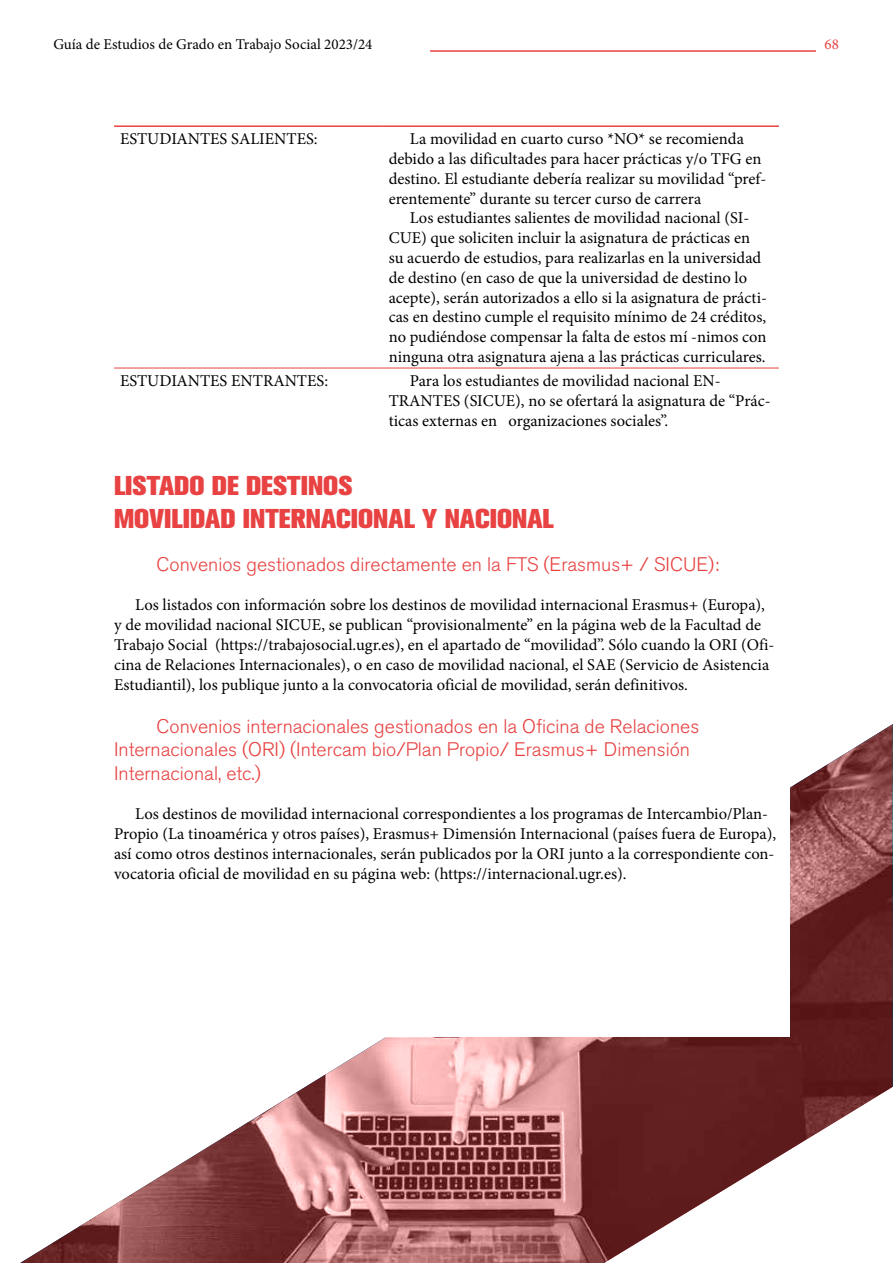
<style>
.page{position:relative;width:893px;height:1263px;background:#fff}
.page>*{position:absolute;margin:0;border:0;box-sizing:border-box;transform-origin:0 0}
.t1{font:800 27px/32.4px "Akzidenz Grotesk BQ";color:#e84242}
.t2{font:300 19.5px/23.4px "Akzidenz Grotesk BQ";color:#e84242}
.t3{font:16.5px/19.8px "Minion Pro";color:#000}
.t4{font:15px "Minion Pro";color:#000}
.t5{font:15px "Minion Pro";color:#e84242}
</style>
<div class="page">
<hr style="left:430px;top:50px;width:386px;height:2px;background:#e84242">
<svg style="left:20px;top:725px;width:872px;height:538px"></svg>
<hr style="left:114px;top:125px;width:269px;height:2px;background:#e84242">
<hr style="left:383px;top:125px;width:396px;height:2px;background:#e84242">
<hr style="left:114px;top:368px;width:269px;height:1px;background:#e84242">
<hr style="left:383px;top:368px;width:396px;height:1px;background:#e84242">
<p class="t4" style="left:53px;top:34px;width:321px">Guía de Estudios de Grado en Trabajo Social 2023/24</p>
<p class="t5" style="left:825px;top:34px;width:16px">68</p>
<p class="t3" style="left:120px;top:129px;width:199px">ESTUDIANTES SALIENTES:</p>
<p class="t3" style="left:389px;top:129px;width:379px;text-indent:21px">La movilidad en cuarto curso *NO* se recomienda debido a las dificultades para hacer prácticas y/o TFG en destino. El estudiante debería realizar su movilidad “pref&shy;erentemente” durante su tercer curso de carrera</p>
<p class="t3" style="left:389px;top:208px;width:380px;text-indent:21px">Los estudiantes salientes de movilidad nacional (SI-CUE) que soliciten incluir la asignatura de prácticas en su acuerdo de estudios, para realizarlas en la universidad de destino (en caso de que la universidad de destino lo acepte), serán autorizados a ello si la asignatura de prácti&shy;cas en destino cumple el requisito mínimo de 24 créditos, no pudiéndose compensar la falta de estos mí -nimos con ninguna otra asignatura ajena a las prácticas curriculares.</p>
<p class="t3" style="left:120px;top:371px;width:210px">ESTUDIANTES ENTRANTES:</p>
<p class="t3" style="left:389px;top:371px;width:383px;text-indent:21px">Para los estudiantes de movilidad nacional EN-<br>TRANTES (SICUE), no se ofertará la asignatura de “Prác&shy;ticas externas en organizaciones sociales”.</p>
<h1 class="t1" style="left:114px;top:470px;width:441px">LISTADO DE DESTINOS<br>MOVILIDAD INTERNACIONAL Y NACIONAL</h1>
<p class="t2" style="left:157px;top:553px;width:564px">Convenios gestionados directamente en la FTS (Erasmus+ / SICUE):</p>
<p class="t3" style="left:114px;top:595px;width:662px;text-indent:21px">Los listados con información sobre los destinos de movilidad internacional Erasmus+ (Europa), y de movilidad nacional SICUE, se publican “provisionalmente” en la página web de la Facultad de Trabajo Social (https://trabajosocial.ugr.es), en el apartado de “movilidad”. Sólo cuando la ORI (Ofi&shy;cina de Relaciones Internacionales), o en caso de movilidad nacional, el SAE (Servicio de Asistencia Estudiantil), los publique junto a la convocatoria oficial de movilidad, serán definitivos.</p>
<p class="t2" style="left:114px;top:715px;width:587px;text-indent:43px">Convenios internacionales gestionados en la Oficina de Relaciones<br>Internacionales (ORI) (Intercam bio/Plan Propio/ Erasmus+ Dimensión<br>Internacional, etc.)</p>
<p class="t3" style="left:114px;top:804px;width:664px;text-indent:21px">Los destinos de movilidad internacional correspondientes a los programas de Intercambio/Plan-Propio (La tinoamérica y otros países), Erasmus+ Dimensión Internacional (países fuera de Europa), así como otros destinos internacionales, serán publicados por la ORI junto a la correspondiente con&shy;vocatoria oficial de movilidad en su página web: (https://internacional.ugr.es).</p>
</div>
